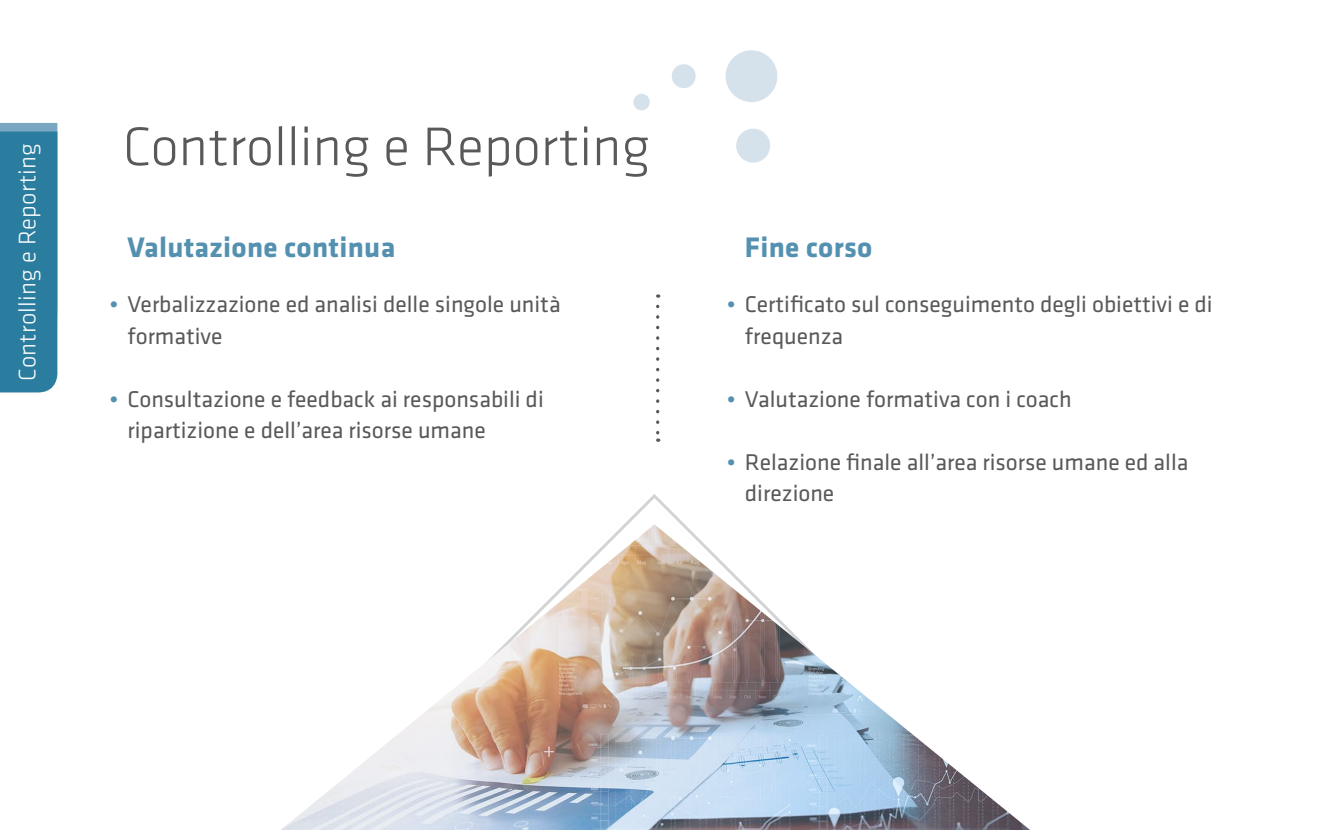
<style>
.page{position:relative;width:1340px;height:830px;background:#fff}
.page>*{position:absolute;margin:0;border:0;box-sizing:border-box;transform-origin:0 0}
.t1{font:300 56.25px "Klavika CH";color:#58595b}
.t2{font:700 29.25px "Klavika CH";letter-spacing:.01em;color:#5491b0}
.t3{font:300 24.75px "Klavika CH";letter-spacing:.01em;color:#fff}
.t4{font:23.62px/31.5px "Klavika CH";color:#58595b}
.s1{font-weight:500;font-style:italic;color:#5491b0}
</style>
<div class="page">
<img style="left:282px;top:524px;width:747px;height:305px">
<div style="left:0;top:123px;width:58px;height:270px;background:#2b7d9f"></div>
<svg style="left:725px;top:50px;width:53px;height:52px"></svg>
<svg style="left:633px;top:94px;width:17px;height:17px"></svg>
<svg style="left:736px;top:128px;width:34px;height:35px"></svg>
<svg style="left:672px;top:64px;width:24px;height:24px"></svg>
<svg style="left:656px;top:306px;width:3px;height:135px"></svg>
<p class="t3" style="left:12px;top:380px;width:239px;rotate:-90deg">Controlling e Reporting</p>
<h1 class="t1" style="left:123px;top:112px;width:529px">Controlling e Reporting</h1>
<p class="t2" style="left:128px;top:226px;width:269px">Valutazione continua</p>
<p class="t2" style="left:745px;top:226px;width:129px">Fine corso</p>
<p class="t4" style="left:128px;top:287px;width:434px;text-indent:-18px"><span class="s1">•</span> Verbalizzazione ed analisi delle singole unità formative</p>
<p class="t4" style="left:745px;top:287px;width:469px;text-indent:-18px"><span class="s1">•</span> Certificato sul conseguimento degli obiettivi e di frequenza</p>
<p class="t4" style="left:128px;top:382px;width:417px;text-indent:-18px"><span class="s1">•</span> Consultazione e feedback ai responsabili di ripartizione e dell’area risorse umane</p>
<p class="t4" style="left:726px;top:382px;width:346px"><span class="s1">•</span> Valutazione formativa con i coach</p>
<p class="t4" style="left:745px;top:445px;width:445px;text-indent:-18px"><span class="s1">•</span> Relazione finale all’area risorse umane ed alla direzione</p>
</div>
